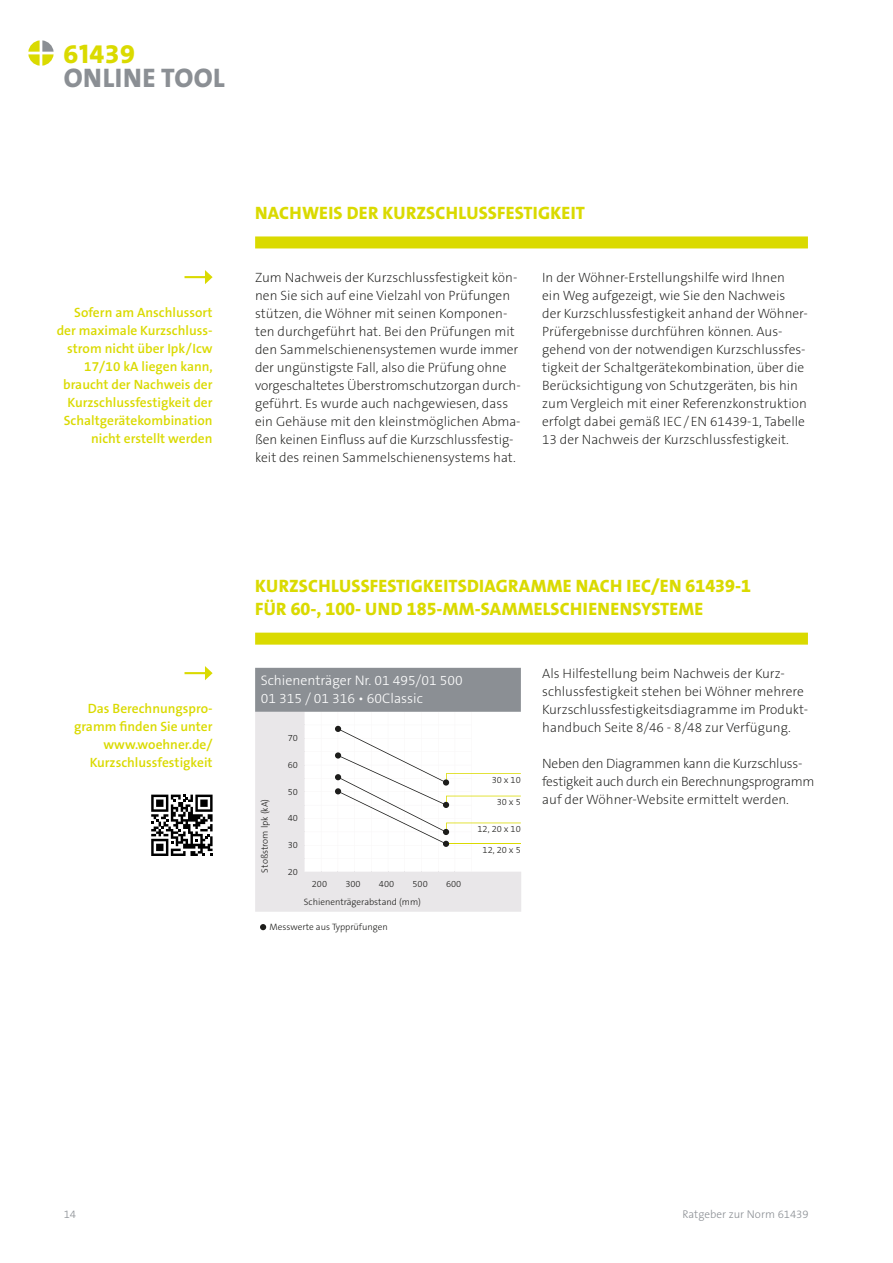
<style>
.page{position:relative;width:893px;height:1263px;background:#fff}
.page>*{position:absolute;margin:0;border:0;box-sizing:border-box;transform-origin:0 0}
.t1{font:800 27px "The Sans B Plus W8";letter-spacing:.015em;color:#8b8f94}
.t2{font:800 27px "The Sans B Plus W8";letter-spacing:.02em;color:#dada00}
.t3{font:800 18px/22.5px "The Sans B Plus W8";letter-spacing:.015em;color:#dada00}
.t4{font:300 13.95px/18.5px "The Sans B Plus W3";color:#fff}
.t5{font:200 13.5px/18px "The Sans B Plus W2";color:#1d1d1b}
.t6{font:600 13.5px/18px "The Sans B Plus W6";color:#dada00;text-align:right}
.t7{font:200 13.5px/18px "The Sans B Plus W2";letter-spacing:-.02em;color:#1d1d1b}
.t8{font:300 11.25px "The Sans B Plus W3";color:#8b8f94}
.t9{font:300 9.3px "The Sans B Plus W3";color:#1d1d1b}
</style>
<div class="page">
<hr style="left:184px;top:672px;width:23px;height:2px;background:#dada00">
<svg style="left:205px;top:666px;width:8px;height:14px"></svg>
<hr style="left:184px;top:276px;width:23px;height:2px;background:#dada00">
<svg style="left:205px;top:270px;width:8px;height:14px"></svg>
<svg style="left:151px;top:795px;width:62px;height:61px"></svg>
<div style="left:255px;top:712px;width:266px;height:200px;background:#e9e7e9"></div>
<div style="left:255px;top:668px;width:266px;height:44px;background:#8b8f94"></div>
<svg style="left:260px;top:924px;width:6px;height:6px"></svg>
<svg style="left:304px;top:711px;width:217px;height:161px"></svg>
<svg style="left:28px;top:40px;width:26px;height:26px"></svg>
<div style="left:255px;top:236px;width:553px;height:12px;background:#dada00"></div>
<div style="left:255px;top:633px;width:553px;height:12px;background:#dada00"></div>
<h1 class="t2" style="left:64px;top:36px;width:73px">61439</h1>
<h1 class="t1" style="left:64px;top:60px;width:162px">ONLINE TOOL</h1>
<p class="t6" style="left:57px;top:304px;width:157px">Sofern am Anschlussort der maximale Kurzschluss&shy;strom nicht über Ipk/Icw<br>17/10 kA liegen kann, braucht der Nachweis der<br>Kurzschlussfestigkeit der<br>Schaltgerätekombination nicht erstellt werden</p>
<h2 class="t3" style="left:255px;top:201px;width:331px">NACHWEIS DER KURZSCHLUSSFESTIGKEIT</h2>
<p class="t5" style="left:255px;top:268px;width:267px">Zum Nachweis der Kurzschlussfestigkeit kön&shy;nen Sie sich auf eine Vielzahl von Prüfungen stützen, die Wöhner mit seinen Komponen&shy;ten durchgeführt hat. Bei den Prüfungen mit den Sammelschienensystemen wurde immer der ungünstigste Fall, also die Prüfung ohne vorgeschaltetes Überstromschutzorgan durch&shy;geführt. Es wurde auch nachgewiesen, dass ein Gehäuse mit den kleinstmöglichen Abma&shy;ßen keinen Einfluss auf die Kurzschlussfestig&shy;keit des reinen Sammelschienen systems hat.</p>
<p class="t5" style="left:542px;top:268px;width:267px">In der Wöhner-Erstellungshilfe wird Ihnen<br>ein Weg aufgezeigt, wie Sie den Nachweis<br>der Kurzschlussfestigkeit anhand der Wöhner-Prüfergebnisse durchführen können. Aus&shy;gehend von der notwendigen Kurzschlussfes&shy;tigkeit der Schaltgerätekombination, über die Berücksichtigung von Schutzgeräten, bis hin zum Vergleich mit einer Referenzkonstruktion erfolgt dabei gemäß IEC / EN 61439-1, Tabelle 13 der Nachweis der Kurzschlussfestigkeit.</p>
<p class="t6" style="left:74px;top:700px;width:140px">Das Berechnungspro&shy;gramm finden Sie unter www.woehner.de/<br>Kurzschlussfestigkeit</p>
<h2 class="t3" style="left:255px;top:575px;width:497px">KURZSCHLUSSFESTIGKEITSDIAGRAMME NACH IEC/EN 61439-1<br>FÜR 60-, 100- UND 185-MM-SAMMELSCHIENENSYSTEME</h2>
<p class="t4" style="left:261px;top:671px;width:203px">Schienenträger Nr. 01 495/01 500<br>01 315 / 01 316 • 60Classic</p>
<p class="t9" style="left:288px;top:732px;width:12px">70</p>
<p class="t9" style="left:288px;top:759px;width:12px">60</p>
<p class="t9" style="left:259px;top:872px;width:75px;rotate:-90deg">Stoßstrom lpk (kA)</p>
<p class="t9" style="left:288px;top:785px;width:12px">50</p>
<p class="t9" style="left:288px;top:812px;width:12px">40</p>
<p class="t9" style="left:288px;top:839px;width:12px">30</p>
<p class="t9" style="left:288px;top:866px;width:12px">20</p>
<p class="t9" style="left:312px;top:878px;width:17px">200</p>
<p class="t9" style="left:345px;top:878px;width:17px">300</p>
<p class="t9" style="left:379px;top:878px;width:17px">400</p>
<p class="t9" style="left:412px;top:878px;width:17px">500</p>
<p class="t9" style="left:446px;top:878px;width:17px">600</p>
<p class="t9" style="left:304px;top:896px;width:119px">Schienenträgerabstand (mm)</p>
<p class="t9" style="left:269px;top:921px;width:120px">Messwerte aus Typprüfungen</p>
<p class="t9" style="left:492px;top:773px;width:31px">30 x 10</p>
<p class="t9" style="left:497px;top:796px;width:26px">30 x 5</p>
<p class="t9" style="left:478px;top:823px;width:45px">12, 20 x 10</p>
<p class="t9" style="left:483px;top:843px;width:40px">12, 20 x 5</p>
<p class="t5" style="left:542px;top:664px;width:268px">Als Hilfestellung beim Nachweis der Kurz&shy;schlussfestigkeit stehen bei Wöhner mehrere Kurzschlussfestigkeitsdiagramme im Produkt&shy;handbuch Seite 8/46 - 8/48 zur Verfügung.</p>
<p class="t7" style="left:542px;top:754px;width:274px">Neben den Diagrammen kann die Kurzschluss&shy;festigkeit auch durch ein Berechnungsprogramm auf der Wöhner-Website ermittelt werden.</p>
<p class="t8" style="left:64px;top:1207px;width:14px">14</p>
<p class="t8" style="left:683px;top:1207px;width:128px">Ratgeber zur Norm 61439</p>
</div>
